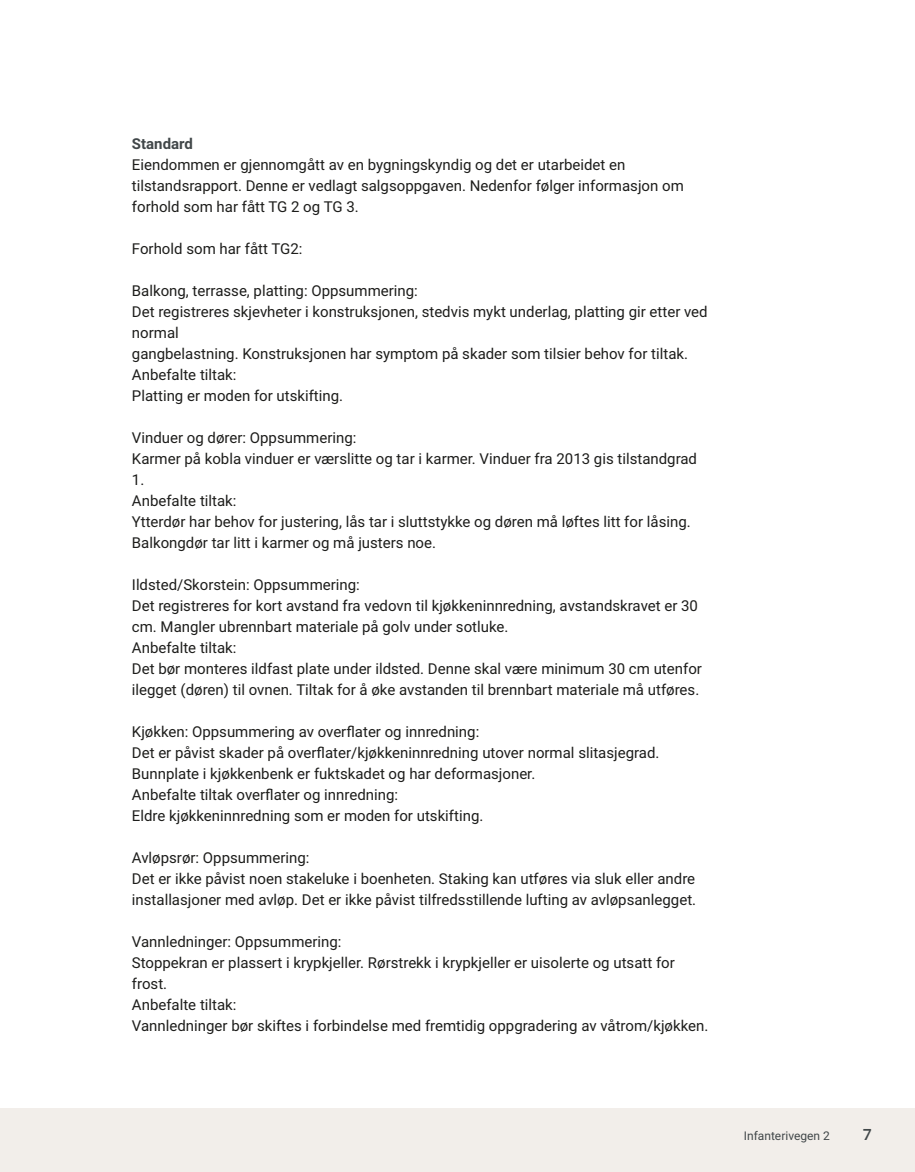
<style>
.page{position:relative;width:915px;height:1172px;background:#fff}
.page>*{position:absolute;margin:0;border:0;box-sizing:border-box;transform-origin:0 0}
.t1{font:700 18px "Arya";color:#414749}
.t2{font:15px/21px "Roboto Vitec";color:#1d1d1b}
.t3{font:700 15px "Roboto Vitec";color:#414749}
.t4{font:12px "Roboto Vitec";color:#414749}
</style>
<div class="page">
<div style="left:0;top:1108px;width:914px;height:64px;background:#f2eeea"></div>
<p class="t3" style="left:132px;top:133px;width:63px">Standard</p>
<p class="t2" style="left:132px;top:153px;width:553px">Eiendommen er gjennomgått av en bygningskyndig og det er utarbeidet en tilstandsrapport. Denne er vedlagt salgsoppgaven. Nedenfor følger informasjon om forhold som har fått TG 2 og TG 3.</p>
<p class="t2" style="left:132px;top:237px;width:172px">Forhold som har fått TG2:</p>
<p class="t2" style="left:132px;top:279px;width:577px">Balkong, terrasse, platting: Oppsummering:<br>Det registreres skjevheter i konstruksjonen, stedvis mykt underlag, platting gir etter ved normal<br>gangbelastning. Konstruksjonen har symptom på skader som tilsier behov for tiltak.<br>Anbefalte tiltak:<br>Platting er moden for utskifting.</p>
<p class="t2" style="left:132px;top:426px;width:566px">Vinduer og dører: Oppsummering:<br>Karmer på kobla vinduer er værslitte og tar i karmer. Vinduer fra 2013 gis tilstandgrad 1.<br>Anbefalte tiltak:<br>Ytterdør har behov for justering, lås tar i sluttstykke og døren må løftes litt for låsing.<br>Balkongdør tar litt i karmer og må justers noe.</p>
<p class="t2" style="left:132px;top:573px;width:571px">Ildsted/Skorstein: Oppsummering:<br>Det registreres for kort avstand fra vedovn til kjøkkeninnredning, avstandskravet er 30 cm. Mangler ubrennbart materiale på golv under sotluke.<br>Anbefalte tiltak:<br>Det bør monteres ildfast plate under ildsted. Denne skal være minimum 30 cm utenfor ilegget (døren) til ovnen. Tiltak for å øke avstanden til brennbart materiale må utføres.</p>
<p class="t2" style="left:132px;top:720px;width:529px">Kjøkken: Oppsummering av overflater og innredning:<br>Det er påvist skader på overflater/kjøkkeninnredning utover normal slitasjegrad.<br>Bunnplate i kjøkkenbenk er fuktskadet og har deformasjoner.<br>Anbefalte tiltak overflater og innredning:<br>Eldre kjøkkeninnredning som er moden for utskifting.</p>
<p class="t2" style="left:132px;top:846px;width:565px">Avløpsrør: Oppsummering:<br>Det er ikke påvist noen stakeluke i boenheten. Staking kan utføres via sluk eller andre installasjoner med avløp. Det er ikke påvist tilfredsstillende lufting av avløpsanlegget.</p>
<p class="t2" style="left:132px;top:930px;width:577px">Vannledninger: Oppsummering:<br>Stoppekran er plassert i krypkjeller. Rørstrekk i krypkjeller er uisolerte og utsatt for frost.<br>Anbefalte tiltak:<br>Vannledninger bør skiftes i forbindelse med fremtidig oppgradering av våtrom/kjøkken.</p>
<p class="t4" style="left:743px;top:1127px;width:87px">Infanterivegen 2</p>
<p class="t1" style="left:862px;top:1123px;width:11px">7</p>
</div>
